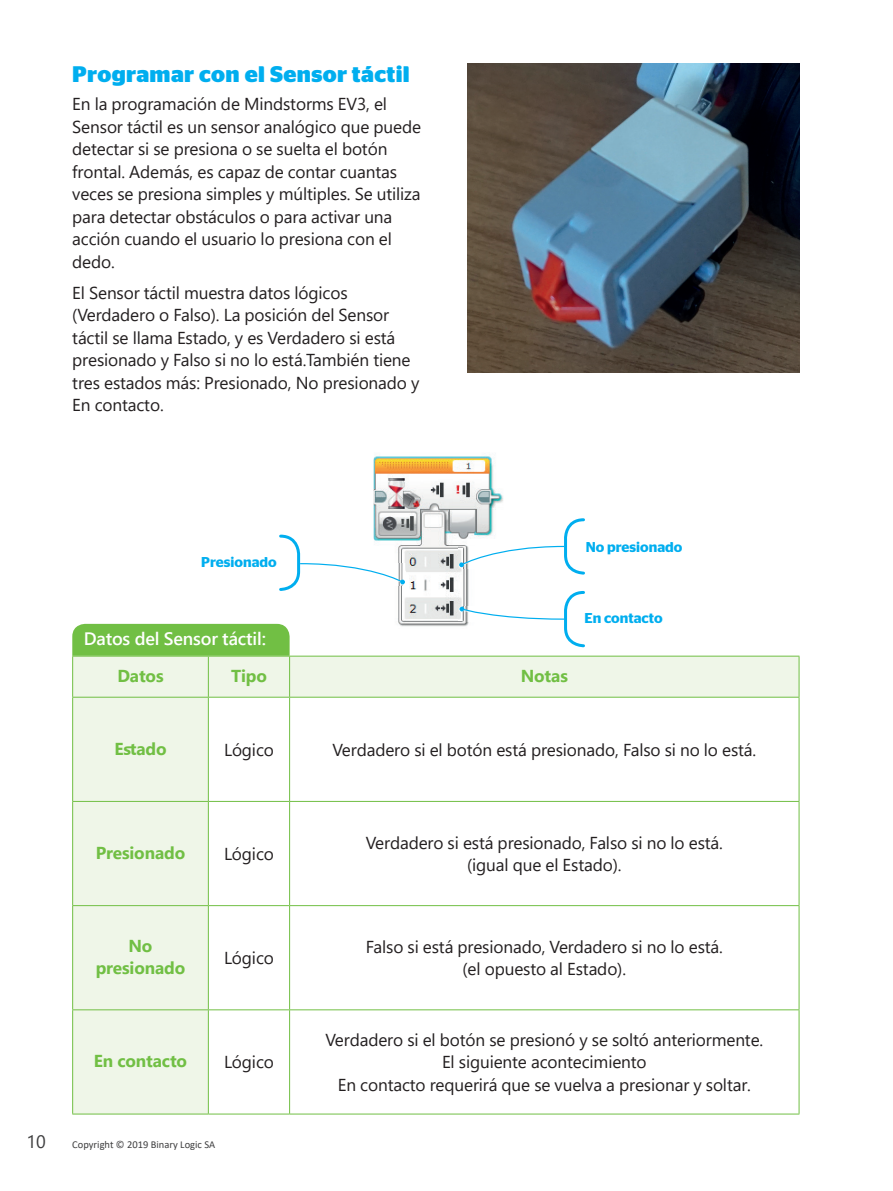
<style>
.page{position:relative;width:893px;height:1191px;background:#fff}
.page>*{position:absolute;margin:0;border:0;box-sizing:border-box;transform-origin:0 0}
.t1{font:700 22.5px "Stag Sans";letter-spacing:.015em;color:#00aeef}
.t2{font:600 18px "Segoe UI";letter-spacing:-.01em;color:#fff}
.t3{font:18px "Segoe UI";color:#3e3e3f}
.t4{font:17.25px/22.5px "Segoe UI";letter-spacing:-.01em;color:#231f20;text-align:center}
.t5{font:700 17.25px/22.5px "Segoe UI";letter-spacing:-.01em;color:#71bf44;text-align:center}
.t6{font:600 14.25px "Stag Sans";color:#00aeef}
.t7{font:10.5px "Calibri";color:#3e3e3f}
</style>
<div class="page">
<img style="left:468px;top:64px;width:331px;height:308px">
<img style="left:374px;top:456px;width:129px;height:171px">
<svg style="left:279px;top:533px;width:126px;height:59px"></svg>
<svg style="left:459px;top:517px;width:126px;height:59px"></svg>
<svg style="left:459px;top:589px;width:126px;height:59px"></svg>
<div style="left:72px;top:624px;width:218px;height:32px;background:#71bf44"></div>
<div style="left:73px;top:657px;width:726px;height:456px;background:#eff6e8"></div>
<svg style="left:209px;top:698px;width:590px;height:415px"></svg>
<hr style="left:72px;top:656px;width:1px;height:41px;background:#71bf44">
<hr style="left:208px;top:656px;width:1px;height:41px;background:#71bf44">
<hr style="left:72px;top:697px;width:1px;height:104px;background:#71bf44">
<hr style="left:208px;top:697px;width:1px;height:104px;background:#71bf44">
<hr style="left:72px;top:801px;width:1px;height:104px;background:#71bf44">
<hr style="left:208px;top:801px;width:1px;height:104px;background:#71bf44">
<hr style="left:72px;top:906px;width:1px;height:103px;background:#71bf44">
<hr style="left:208px;top:906px;width:1px;height:103px;background:#71bf44">
<hr style="left:72px;top:1010px;width:1px;height:103px;background:#71bf44">
<hr style="left:208px;top:1010px;width:1px;height:103px;background:#71bf44">
<hr style="left:72px;top:656px;width:136px;height:1px;background:#71bf44">
<hr style="left:208px;top:656px;width:82px;height:1px;background:#71bf44">
<hr style="left:290px;top:656px;width:509px;height:1px;background:#71bf44">
<hr style="left:289px;top:656px;width:1px;height:41px;background:#71bf44">
<hr style="left:799px;top:656px;width:1px;height:41px;background:#71bf44">
<hr style="left:72px;top:697px;width:136px;height:1px;background:#71bf44">
<hr style="left:208px;top:697px;width:82px;height:1px;background:#71bf44">
<hr style="left:290px;top:697px;width:509px;height:1px;background:#71bf44">
<hr style="left:289px;top:697px;width:1px;height:104px;background:#71bf44">
<hr style="left:799px;top:697px;width:1px;height:104px;background:#71bf44">
<hr style="left:72px;top:801px;width:136px;height:1px;background:#71bf44">
<hr style="left:208px;top:801px;width:82px;height:1px;background:#71bf44">
<hr style="left:290px;top:801px;width:509px;height:1px;background:#71bf44">
<hr style="left:289px;top:801px;width:1px;height:104px;background:#71bf44">
<hr style="left:799px;top:801px;width:1px;height:104px;background:#71bf44">
<hr style="left:72px;top:905px;width:136px;height:1px;background:#71bf44">
<hr style="left:208px;top:905px;width:82px;height:1px;background:#71bf44">
<hr style="left:290px;top:905px;width:509px;height:1px;background:#71bf44">
<hr style="left:289px;top:906px;width:1px;height:103px;background:#71bf44">
<hr style="left:799px;top:906px;width:1px;height:103px;background:#71bf44">
<hr style="left:72px;top:1009px;width:136px;height:1px;background:#71bf44">
<hr style="left:208px;top:1009px;width:82px;height:1px;background:#71bf44">
<hr style="left:290px;top:1009px;width:509px;height:1px;background:#71bf44">
<hr style="left:289px;top:1010px;width:1px;height:103px;background:#71bf44">
<hr style="left:799px;top:1010px;width:1px;height:103px;background:#71bf44">
<hr style="left:72px;top:1113px;width:136px;height:1px;background:#71bf44">
<hr style="left:208px;top:1113px;width:82px;height:1px;background:#71bf44">
<hr style="left:290px;top:1113px;width:509px;height:1px;background:#71bf44">
<h1 class="t1" style="left:72px;top:61px;width:339px">Programar con el Sensor táctil</h1>
<p class="t4" style="left:72px;top:91px;width:350px;text-align:left">En la programación de Mindstorms EV3, el Sensor táctil es un sensor analógico que puede detectar si se presiona o se suelta el botón frontal. Además, es capaz de contar cuantas veces se presiona simples y múltiples. Se utiliza para detectar obstáculos o para activar una acción cuando el usuario lo presiona con el dedo.</p>
<p class="t4" style="left:72px;top:280px;width:349px;text-align:left">El Sensor táctil muestra datos lógicos (Verdadero o Falso). La posición del Sensor táctil se llama Estado, y es Verdadero si está presionado y Falso si no lo está.También tiene tres estados más: Presionado, No presionado y En contacto.</p>
<p class="t6" style="left:201px;top:553px;width:77px">Presionado</p>
<p class="t6" style="left:586px;top:539px;width:98px">No presionado</p>
<p class="t2" style="left:84px;top:622px;width:184px">Datos del Sensor táctil:</p>
<p class="t5" style="left:117px;top:663px;width:48px">Datos</p>
<p class="t5" style="left:231px;top:663px;width:37px">Tipo</p>
<p class="t5" style="left:521px;top:663px;width:49px">Notas</p>
<p class="t6" style="left:585px;top:609px;width:80px">En contacto</p>
<p class="t5" style="left:114px;top:736px;width:54px">Estado</p>
<p class="t4" style="left:224px;top:736px;width:51px">Lógico</p>
<p class="t4" style="left:332px;top:736px;width:425px">Verdadero si el botón está presionado, Falso si no lo está.</p>
<p class="t5" style="left:96px;top:840px;width:91px">Presionado</p>
<p class="t4" style="left:224px;top:841px;width:51px">Lógico</p>
<p class="t4" style="left:366px;top:829px;width:359px">Verdadero si está presionado, Falso si no lo está. (igual que el Estado).</p>
<p class="t5" style="left:96px;top:933px;width:91px">No presionado</p>
<p class="t4" style="left:224px;top:945px;width:51px">Lógico</p>
<p class="t4" style="left:366px;top:933px;width:359px">Falso si está presionado, Verdadero si no lo está. (el opuesto al Estado).</p>
<p class="t5" style="left:94px;top:1048px;width:95px">En contacto</p>
<p class="t4" style="left:224px;top:1049px;width:51px">Lógico</p>
<p class="t3" style="left:26px;top:1125px;width:21px">10</p>
<p class="t7" style="left:72px;top:1137px;width:144px">Copyright © 2019 Binary Logic SA</p>
<p class="t4" style="left:325px;top:1026px;width:439px">Verdadero si el botón se presionó y se soltó anteriormente.<br>El siguiente acontecimiento<br>En contacto requerirá que se vuelva a presionar y soltar.</p>
</div>
